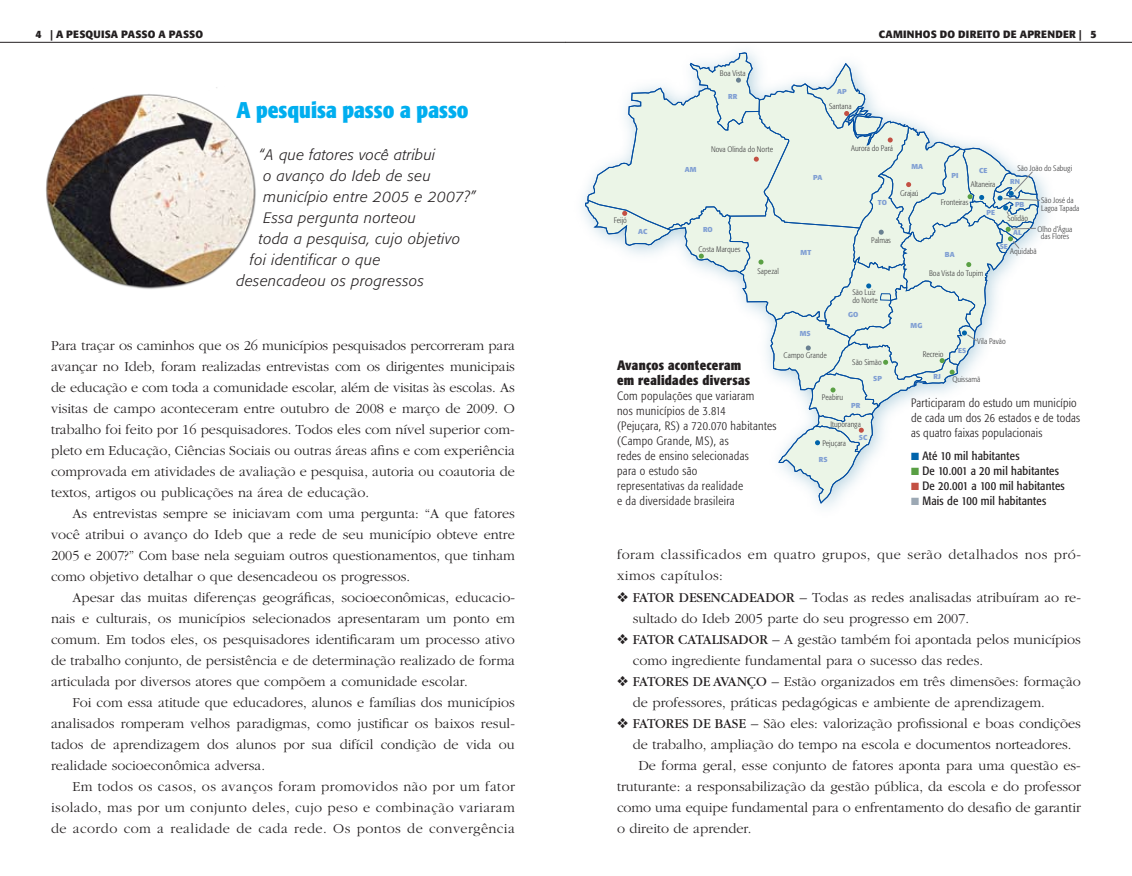
<style>
.page{position:relative;width:1132px;height:876px;background:#fff}
.page>*{position:absolute;margin:0;border:0;box-sizing:border-box;transform-origin:0 0}
.t1{font:700 condensed 22.5px "Formata";color:#00aeef}
.t2{font:italic 300 15px "Formata";letter-spacing:.03em;color:#231f20}
.t3{font:300 14.25px/21px "Garamond";color:#231f20;text-align:justify}
.t4{font:300 14.25px/21px "Garamond";letter-spacing:.03em;color:#231f20}
.t5{font:14.25px "Garamond";letter-spacing:-.02em;color:#231f20}
.t6{font:700 condensed 13.5px/15px "Formata";letter-spacing:.02em;color:#231f20}
.t7{font:300 condensed 12px/15px "Formata";letter-spacing:.03em;color:#231f20}
.t8{font:condensed 12px "Formata";letter-spacing:.02em;color:#231f20}
.t9{font:700 10.5px "Formata";letter-spacing:.025em;color:#231f20}
.t10{font:300 condensed 7.95px/7.9px "Formata";letter-spacing:.005em;color:#414142}
.t11{font:700 7.05px "Formata";letter-spacing:.01em;color:#809fd3}
.s1{color:#0064ab}
.s2{color:#599f44}
.s3{color:#c35043}
.s4{color:#9ca8b4}
.s5{font-weight:400}
</style>
<div class="page">
<img style="left:46px;top:87px;width:210px;height:202px">
<svg style="left:585px;top:53px;width:455px;height:451px"></svg>
<hr style="left:566px;top:42px;width:565px;height:1px;background:#231f20">
<hr style="left:0;top:42px;width:566px;height:1px;background:#231f20">
<p class="t9" style="left:35px;top:28px;width:108px">4 | A PESQUISA PASSO</p>
<p class="t9" style="left:158px;top:28px;width:32px">A PASSO</p>
<p class="t9" style="left:878px;top:28px;width:87px">CAMINHOS DO IDIREITO</p>
<p class="t9" style="left:1002px;top:28px;width:95px">DE APRENDER | 5</p>
<h1 class="t1" style="left:236px;top:97px;width:234px">A pesquisa passo a passo</h1>
<p class="t2" style="left:259px;top:146px;width:178px">“A que fatores você atribui</p>
<p class="t2" style="left:263px;top:167px;width:169px">o avanço do Ideb de seu</p>
<p class="t2" style="left:263px;top:188px;width:213px">município entre 2005 e 2007?”</p>
<p class="t2" style="left:263px;top:209px;width:154px">Essa pergunta norteou</p>
<p class="t2" style="left:259px;top:230px;width:203px">toda a pesquisa, cujo objetivo</p>
<p class="t2" style="left:250px;top:251px;width:132px">foi identificar o que</p>
<p class="t2" style="left:236px;top:272px;width:189px">desencadeou os progressos</p>
<p class="t3" style="left:51px;top:335px;width:465px">Para traçar os caminhos que os 26 municípios pesquisados percorreram para avançar no Ideb, foram realizadas entrevistas com os dirigentes municipais de educação e com toda a comunidade escolar, além de visitas às escolas. As visitas de campo aconteceram entre outubro de 2008 e março de 2009. O trabalho foi feito por 16 pesquisadores. Todos eles com nível superior com&shy;pleto em Educação, Ciências Sociais ou outras áreas afins e com experiência comprovada em atividades de avaliação e pesquisa, autoria ou coautoria de textos, artigos ou publicações na área de educação.</p>
<p class="t3" style="left:51px;top:503px;width:465px;text-indent:21px">As entrevistas sempre se iniciavam com uma pergunta: “A que fatores você atribui o avanço do Ideb que a rede de seu município obteve entre 2005 e 2007?” Com base nela seguiam outros questionamentos, que tinham como objetivo detalhar o que desencadeou os progressos.</p>
<p class="t3" style="left:51px;top:587px;width:465px;text-indent:21px">Apesar das muitas diferenças geográficas, socioeconômicas, educacio&shy;nais e culturais, os municípios selecionados apresentaram um ponto em comum. Em todos eles, os pesquisadores identificaram um processo ativo de trabalho conjunto, de persistência e de determinação realizado de forma articulada por diversos atores que compõem a comunidade escolar.</p>
<p class="t3" style="left:51px;top:692px;width:465px;text-indent:21px">Foi com essa atitude que educadores, alunos e famílias dos municípios analisados romperam velhos paradigmas, como justificar os baixos resul&shy;tados de aprendizagem dos alunos por sua difícil condição de vida ou realidade socioeconômica adversa.</p>
<p class="t3" style="left:51px;top:776px;width:465px;text-indent:21px">Em todos os casos, os avanços foram promovidos não por um fator isolado, mas por um conjunto deles, cujo peso e combinação variaram de acordo com a realidade de cada rede. Os pontos de convergência</p>
<p class="t10" style="left:613px;top:216px;width:15px">Feijó</p>
<p class="t11" style="left:638px;top:228px;width:11px">AC</p>
<p class="t10" style="left:719px;top:69px;width:27px">Boa Vista</p>
<p class="t11" style="left:728px;top:92px;width:11px">RR</p>
<p class="t11" style="left:836px;top:87px;width:11px">AP</p>
<p class="t10" style="left:828px;top:102px;width:24px">Santana</p>
<p class="t10" style="left:710px;top:146px;width:63px">Nova Olinda do Norte</p>
<p class="t10" style="left:850px;top:145px;width:43px">Aurora do Pará</p>
<p class="t11" style="left:684px;top:165px;width:13px">AM</p>
<p class="t11" style="left:812px;top:173px;width:11px">PA</p>
<p class="t11" style="left:877px;top:198px;width:11px">TO</p>
<p class="t11" style="left:911px;top:162px;width:13px">MA</p>
<p class="t10" style="left:899px;top:189px;width:20px">Grajaú</p>
<p class="t11" style="left:951px;top:171px;width:9px">PI</p>
<p class="t11" style="left:978px;top:166px;width:10px">CE</p>
<p class="t10" style="left:970px;top:180px;width:26px">Altaneira</p>
<p class="t10" style="left:940px;top:198px;width:29px">Fronteiras</p>
<p class="t11" style="left:986px;top:208px;width:10px">PE</p>
<p class="t10" style="left:1017px;top:164px;width:56px">São João do Sabugi</p>
<p class="t10" style="left:1040px;top:196px;width:40px">São José da<br>Lagoa Tapada</p>
<p class="t10" style="left:1007px;top:215px;width:22px">Solidão</p>
<p class="t11" style="left:1009px;top:177px;width:11px">RN</p>
<p class="t11" style="left:1014px;top:200px;width:11px">PB</p>
<p class="t11" style="left:702px;top:225px;width:11px">RO</p>
<p class="t10" style="left:698px;top:246px;width:43px">Costa Marques</p>
<p class="t11" style="left:800px;top:248px;width:12px">MT</p>
<p class="t10" style="left:870px;top:236px;width:21px">Palmas</p>
<p class="t11" style="left:944px;top:250px;width:11px">BA</p>
<p class="t11" style="left:1012px;top:228px;width:10px">AL</p>
<p class="t10" style="left:1037px;top:225px;width:36px;line-height:7.1px;text-align:center">Olho d’Água das Flores</p>
<p class="t11" style="left:999px;top:242px;width:10px">SE</p>
<p class="t10" style="left:1009px;top:248px;width:28px">Aquidabã</p>
<p class="t10" style="left:757px;top:267px;width:23px">Sapezal</p>
<p class="t10" style="left:928px;top:269px;width:56px">Boa Vista do Tupim</p>
<p class="t10" style="left:852px;top:288px;width:27px">São Luiz do Norte</p>
<p class="t11" style="left:847px;top:310px;width:12px">GO</p>
<p class="t11" style="left:910px;top:321px;width:13px">MG</p>
<p class="t11" style="left:799px;top:329px;width:12px">MS</p>
<p class="t10" style="left:976px;top:337px;width:30px">Vila Pavão</p>
<p class="t11" style="left:957px;top:346px;width:10px">ES</p>
<p class="t10" style="left:922px;top:350px;width:22px">Recreio</p>
<p class="t10" style="left:783px;top:352px;width:45px">Campo Grande</p>
<p class="t10" style="left:852px;top:358px;width:31px">São Simão</p>
<p class="t6" style="left:617px;top:358px;width:135px">Avanços aconteceram em realidades diversas</p>
<p class="t7" style="left:617px;top:389px;width:161px">Com populações que variaram<br>nos municípios de 3.814<br>(Pejuçara, RS) a 720.070 habitantes (Campo Grande, MS), as<br>redes de ensino selecionadas<br>para o estudo são<br>representativas da realidade<br>e da diversidade brasileira</p>
<p class="t7" style="left:910px;top:396px;width:171px">Participaram do estudo um município de cada um dos 26 estados e de todas as quatro faixas populacionais</p>
<p class="t11" style="left:872px;top:374px;width:10px">SP</p>
<p class="t11" style="left:933px;top:372px;width:9px">RJ</p>
<p class="t10" style="left:952px;top:375px;width:29px">Quissamã</p>
<p class="t10" style="left:821px;top:394px;width:23px">Peabiru</p>
<p class="t10" style="left:822px;top:439px;width:25px">Pejuçara</p>
<p class="t11" style="left:851px;top:401px;width:11px">PR</p>
<p class="t11" style="left:858px;top:434px;width:10px">SC</p>
<p class="t10" style="left:830px;top:420px;width:32px">Ituporanga</p>
<p class="t8" style="left:910px;top:449px;width:110px"><span class="s1">■</span> Até 10 mil habitantes</p>
<p class="t8" style="left:910px;top:464px;width:149px"><span class="s2">■</span> De 10.001 a 20 mil habitantes</p>
<p class="t8" style="left:910px;top:479px;width:155px"><span class="s3">■</span> De 20.001 a 100 mil habitantes</p>
<p class="t8" style="left:910px;top:494px;width:137px"><span class="s4">■</span> Mais de 100 mil habitantes</p>
<p class="t11" style="left:818px;top:455px;width:10px">RS</p>
<p class="t4" style="left:617px;top:545px;width:465px">foram classificados em quatro grupos, que serão detalhados nos pró&shy;ximos capítulos:</p>
<p class="t5" style="left:617px;top:590px;width:96px">❖ FATOR DESENC</p>
<p class="t3" style="left:632px;top:587px;width:449px;text-indent:97px"><span class="s5">ADEADOR</span> – Todas as redes analisadas atribuíram ao re&shy;sultado do Ideb 2005 parte do seu progresso em 2007.</p>
<p class="t3" style="left:632px;top:629px;width:449px;text-indent:-16px">❖ <span class="s5">FATOR CATALISADOR</span> – A gestão também foi apontada pelos municípios como ingrediente fundamental para o sucesso das redes.</p>
<p class="t3" style="left:632px;top:671px;width:449px;text-indent:-16px">❖ <span class="s5">FATORES DE AVANÇO</span> – Estão organizados em três dimensões: formação de professores, práticas pedagógicas e ambiente de aprendizagem.</p>
<p class="t3" style="left:617px;top:713px;width:465px">❖ <span class="s5">FATORES DE BASE</span> – São eles: valorização profissional e boas condições</p>
<p class="t3" style="left:632px;top:734px;width:440px">de trabalho, ampliação do tempo na escola e documentos norteadores.</p>
<p class="t3" style="left:638px;top:755px;width:444px">De forma geral, esse conjunto de fatores aponta para uma questão es-</p>
<p class="t3" style="left:617px;top:776px;width:465px">truturante: a responsabilização da gestão pública, da escola e do professor</p>
<p class="t3" style="left:617px;top:797px;width:465px">como uma equipe fundamental para o enfrentamento do desafio de garantir</p>
<p class="t3" style="left:617px;top:818px;width:136px">o direito de aprender.</p>
</div>
